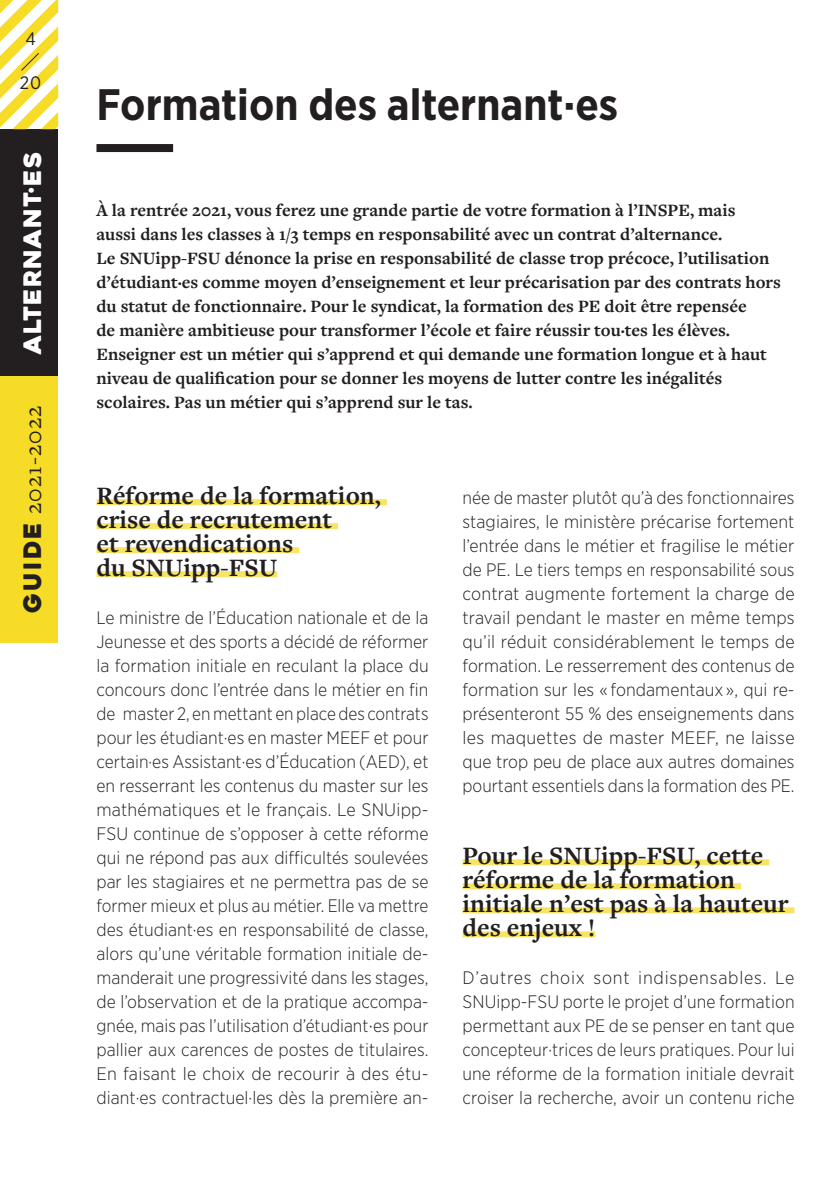
<style>
.page{position:relative;width:840px;height:1191px;background:#fff}
.page>*{position:absolute;margin:0;border:0;box-sizing:border-box;transform-origin:0 0}
.t1{font:700 44px "Gotham Narrow";color:#231f20}
.t2{font:700 26px/24px "Freight Text Pro";color:#231f20}
.t3{font:24px "Freight Text Pro";letter-spacing:.05em;color:#231f20}
.t4{font:24px "Heavitas";letter-spacing:.05em;color:#fff}
.t5{font:300 18px/24px "Gotham Narrow";letter-spacing:.005em;color:#231f20;text-align:justify}
.t6{font:700 18px/24px "Freight Text Pro";color:#231f20}
.t7{font:18px "Gotham Narrow";color:#231f20}
.s1{font-family:"Heavitas"}
</style>
<div class="page">
<div style="left:0;top:129px;width:58px;height:247px;background:#231f20"></div>
<svg style="left:0;top:0;width:58px;height:129px"></svg>
<div style="left:0;top:376px;width:58px;height:266px;background:#f6dc26"></div>
<div style="left:96px;top:144px;width:77px;height:8px;background:#231f20"></div>
<div style="left:96px;top:499px;width:290px;height:6px;background:#f8e362"></div>
<div style="left:96px;top:523px;width:242px;height:6px;background:#f8e362"></div>
<div style="left:96px;top:547px;width:203px;height:6px;background:#f8e362"></div>
<div style="left:96px;top:571px;width:181px;height:6px;background:#f8e362"></div>
<div style="left:462px;top:859px;width:306px;height:6px;background:#f8e362"></div>
<div style="left:462px;top:883px;width:278px;height:6px;background:#f8e362"></div>
<div style="left:462px;top:907px;width:332px;height:6px;background:#f8e362"></div>
<div style="left:462px;top:931px;width:133px;height:6px;background:#f8e362"></div>
<p class="t7" style="left:25px;top:27px;width:12px">4</p>
<p class="t7" style="left:20px;top:71px;width:23px">20</p>
<h3 class="t4" style="left:18px;top:353px;width:203px;rotate:-90deg">alternant·Es</h3>
<h3 class="t3" style="left:18px;top:613px;width:209px;rotate:-90deg"><span class="s1">GUIDE</span> 2021-2022</h3>
<h1 class="t1" style="left:96px;top:76px;width:523px">Formation des alternant·es</h1>
<p class="t6" style="left:96px;top:198px;width:685px">À la rentrée 2021, vous ferez une grande partie de votre formation à l’INSPE, mais<br>aussi dans les classes à 1/3 temps en responsabilité avec un contrat d’alternance.<br>Le SNUipp-FSU dénonce la prise en responsabilité de classe trop précoce, l’utilisation d’étudiant·es comme moyen d’enseignement et leur précarisation par des contrats hors du statut de fonctionnaire. Pour le syndicat, la formation des PE doit être repensée<br>de manière ambitieuse pour transformer l’école et faire réussir tou·tes les élèves.<br>Enseigner est un métier qui s’apprend et qui demande une formation longue et à haut niveau de qualification pour se donner les moyens de lutter contre les inégalités scolaires. Pas un métier qui s’apprend sur le tas.</p>
<h2 class="t2" style="left:96px;top:483px;width:286px">Réforme de la formation, crise de recrutement<br>et revendications<br>du SNUipp-FSU</h2>
<p class="t5" style="left:96px;top:605px;width:333px">Le ministre de l’Éducation nationale et de la Jeunesse et des sports a décidé de réformer la formation initiale en reculant la place du concours donc l’entrée dans le métier en fin de master 2, en mettant en place des contrats pour les étudiant·es en master MEEF et pour certain·es Assistant·es d’Éducation (AED), et en resserrant les contenus du master sur les mathématiques et le français. Le SNUipp-FSU continue de s’opposer à cette réforme qui ne répond pas aux difficultés soulevées par les stagiaires et ne permettra pas de se former mieux et plus au métier. Elle va mettre des étudiant·es en responsabilité de classe, alors qu’une véritable formation initiale de&shy;manderait une progressivité dans les stages, de l’observation et de la pratique accompa&shy;gnée, mais pas l’utilisation d’étudiant·es pour pallier aux carences de postes de titulaires.<br>En faisant le choix de recourir à des étu&shy;diant·es contractuel·les dès la première an-</p>
<p class="t5" style="left:462px;top:485px;width:333px">née de master plutôt qu’à des fonctionnaires stagiaires, le ministère précarise fortement l’entrée dans le métier et fragilise le métier de PE. Le tiers temps en responsabilité sous contrat augmente fortement la charge de travail pendant le master en même temps qu’il réduit considérablement le temps de formation. Le resserrement des contenus de formation sur les « fondamentaux », qui re&shy;présenteront 55 % des enseignements dans les maquettes de master MEEF, ne laisse que trop peu de place aux autres domaines pourtant essentiels dans la formation des PE.</p>
<h2 class="t2" style="left:462px;top:843px;width:327px">Pour le SNUipp-FSU, cette réforme de la formation initiale n’est pas à la hauteur des enjeux !</h2>
<p class="t5" style="left:462px;top:965px;width:333px">D’autres choix sont indispensables. Le SNUipp-FSU porte le projet d’une formation permettant aux PE de se penser en tant que concepteur·trices de leurs pratiques. Pour lui une réforme de la formation initiale devrait croiser la recherche, avoir un contenu riche</p>
</div>
